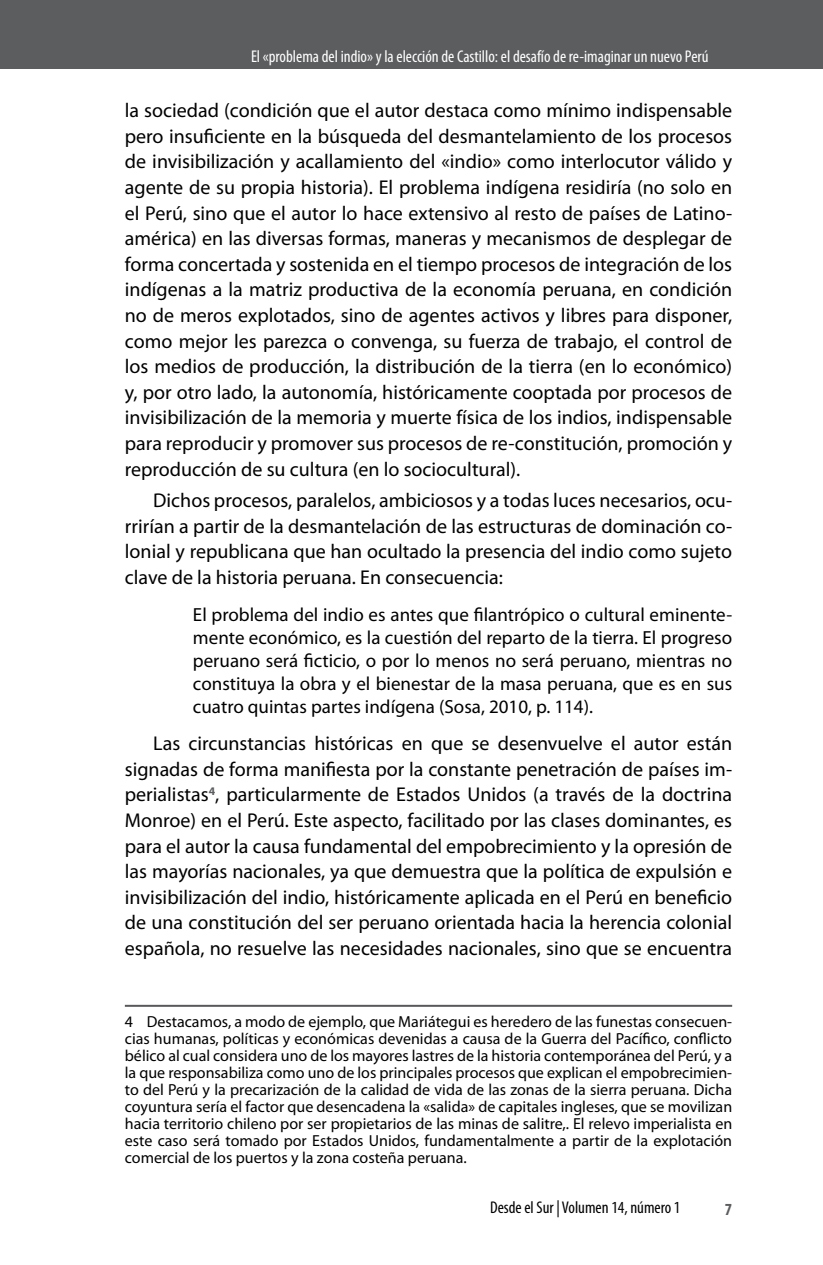
<style>
.page{position:relative;width:823px;height:1265px;background:#fff}
.page>*{position:absolute;margin:0;border:0;box-sizing:border-box;transform-origin:0 0}
.t1{font:20px/25.6px "Myriad Pro";color:#000;text-align:justify}
.t2{font:19px/23px "Myriad Pro";color:#000;text-align:justify}
.t3{font:condensed 17px "Myriad Pro";color:#fff}
.t4{font:condensed 17px "Myriad Pro";color:#000}
.t5{font:700 condensed 17px "Myriad Pro";color:#5c5d5f}
.t6{font:16px/17px "Myriad Pro";color:#000;text-align:justify}
</style>
<div class="page">
<div style="left:0;top:0;width:822px;height:68px;background:#5c5d5f"></div>
<hr style="left:125px;top:1004px;width:606px;height:2px;background:#58585b">
<p class="t3" style="left:251px;top:46px;width:458px">El «problema del indio» y la elección de Castillo: el desafío de re-imaginar un nuevo Perú</p>
<p class="t1" style="left:125px;top:97px;width:608px">la sociedad (condición que el autor destaca como mínimo indispensable pero insuficiente en la búsqueda del desmantelamiento de los procesos de invisibilización y acallamiento del «indio» como interlocutor válido y agente de su propia historia). El problema indígena residiría (no solo en el Perú, sino que el autor lo hace extensivo al resto de países de Latino&shy;américa) en las diversas formas, maneras y mecanismos de desplegar de forma concertada y sostenida en el tiempo procesos de integración de los indígenas a la matriz productiva de la economía peruana, en condición no de meros explotados, sino de agentes activos y libres para disponer, como mejor les parezca o convenga, su fuerza de trabajo, el control de los medios de producción, la distribución de la tierra (en lo económico) y, por otro lado, la autonomía, históricamente cooptada por procesos de invisibilización de la memoria y muerte física de los indios, indispensable para reproducir y promover sus procesos de re-constitución, promoción y reproducción de su cultura (en lo sociocultural).</p>
<p class="t1" style="left:125px;top:487px;width:608px;text-indent:28px">Dichos procesos, paralelos, ambiciosos y a todas luces necesarios, ocu&shy;rrirían a partir de la desmantelación de las estructuras de dominación co&shy;lonial y republicana que han ocultado la presencia del indio como sujeto clave de la historia peruana. En consecuencia:</p>
<p class="t2" style="left:193px;top:603px;width:540px">El problema del indio es antes que filantrópico o cultural eminente&shy;mente económico, es la cuestión del reparto de la tierra. El progreso peruano será ficticio, o por lo menos no será peruano, mientras no constituya la obra y el bienestar de la masa peruana, que es en sus cuatro quintas partes indígena (Sosa, 2010, p. 114).</p>
<p class="t1" style="left:125px;top:730px;width:608px;text-indent:28px">Las circunstancias históricas en que se desenvuelve el autor están signadas de forma manifiesta por la constante penetración de países im&shy;perialistas<sup>4</sup>, particularmente de Estados Unidos (a través de la doctrina Monroe) en el Perú. Este aspecto, facilitado por las clases dominantes, es para el autor la causa fundamental del empobrecimiento y la opresión de las mayorías nacionales, ya que demuestra que la política de expulsión e invisibilización del indio, históricamente aplicada en el Perú en beneficio de una constitución del ser peruano orientada hacia la herencia colonial española, no resuelve las necesidades nacionales, sino que se encuentra</p>
<p class="t6" style="left:125px;top:1012px;width:608px">4 Destacamos, a modo de ejemplo, que Mariátegui es heredero de las funestas consecuen&shy;cias humanas, políticas y económicas devenidas a causa de la Guerra del Pacífico, conflicto bélico al cual considera uno de los mayores lastres de la historia contemporánea del Perú, y a la que responsabiliza como uno de los principales procesos que explican el empobrecimien&shy;to del Perú y la precarización de la calidad de vida de las zonas de la sierra peruana. Dicha coyuntura sería el factor que desencadena la «salida» de capitales ingleses, que se movilizan hacia territorio chileno por ser propietarios de las minas de salitre,. El relevo imperialista en este caso será tomado por Estados Unidos, fundamentalmente a partir de la explotación comercial de los puertos y la zona costeña peruana.</p>
<p class="t4" style="left:489px;top:1196px;width:192px">Desde el Sur | Volumen 14, número 1</p>
<p class="t5" style="left:724px;top:1198px;width:9px">7</p>
</div>
